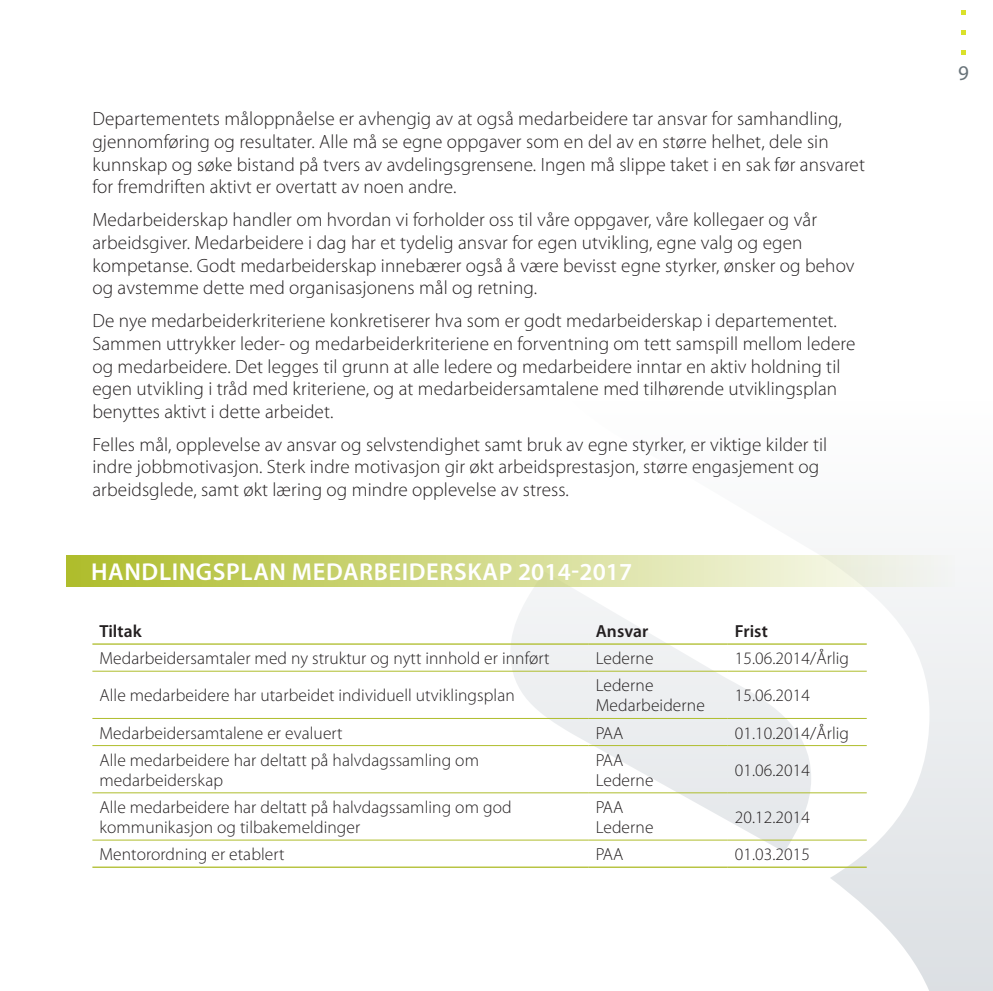
<style>
.page{position:relative;width:993px;height:991px;background:#fff}
.page>*{position:absolute;margin:0;border:0;box-sizing:border-box;transform-origin:0 0}
.t1{font:600 24.5px "Myriad Pro";letter-spacing:.025em;color:#fff}
.t2{font:21px "Myriad Pro";color:#687379}
.t3{font:300 19.25px/22.8px "Myriad Pro";letter-spacing:.005em;color:#231f20}
.t4{font:300 17.5px/20.1px "Myriad Pro";letter-spacing:.005em;color:#231f20}
.t5{font:600 17.5px "Myriad Pro";letter-spacing:.005em;color:#231f20}
</style>
<div class="page">
<svg style="left:510px;top:587px;width:60px;height:253px"></svg>
<svg style="left:570px;top:555px;width:422px;height:436px"></svg>
<svg style="left:961px;top:10px;width:4px;height:4px"></svg>
<svg style="left:961px;top:30px;width:4px;height:4px"></svg>
<svg style="left:961px;top:50px;width:4px;height:4px"></svg>
<div style="left:66px;top:556px;width:888px;height:31px;background:linear-gradient(to right,#b0be2d,#f9faf9)"></div>
<hr style="left:92px;top:866px;width:496px;height:2px;background:#afbd2c">
<hr style="left:588px;top:866px;width:139px;height:2px;background:#afbd2c">
<hr style="left:727px;top:866px;width:139px;height:2px;background:#afbd2c">
<hr style="left:92px;top:643px;width:496px;height:2px;background:#afbd2c">
<hr style="left:588px;top:643px;width:139px;height:2px;background:#afbd2c">
<hr style="left:727px;top:643px;width:139px;height:2px;background:#afbd2c">
<hr style="left:92px;top:671px;width:496px;height:1px;background:#afbd2c">
<hr style="left:588px;top:671px;width:139px;height:1px;background:#afbd2c">
<hr style="left:727px;top:671px;width:139px;height:1px;background:#afbd2c">
<hr style="left:92px;top:718px;width:496px;height:1px;background:#afbd2c">
<hr style="left:588px;top:718px;width:139px;height:1px;background:#afbd2c">
<hr style="left:727px;top:718px;width:139px;height:1px;background:#afbd2c">
<hr style="left:92px;top:745px;width:496px;height:1px;background:#afbd2c">
<hr style="left:588px;top:745px;width:139px;height:1px;background:#afbd2c">
<hr style="left:727px;top:745px;width:139px;height:1px;background:#afbd2c">
<hr style="left:92px;top:792px;width:496px;height:1px;background:#afbd2c">
<hr style="left:588px;top:792px;width:139px;height:1px;background:#afbd2c">
<hr style="left:727px;top:792px;width:139px;height:1px;background:#afbd2c">
<hr style="left:92px;top:840px;width:496px;height:1px;background:#afbd2c">
<hr style="left:588px;top:840px;width:139px;height:1px;background:#afbd2c">
<hr style="left:727px;top:840px;width:139px;height:1px;background:#afbd2c">
<p class="t3" style="left:92px;top:107px;width:774px">Departementets måloppnåelse er avhengig av at også medarbeidere tar ansvar for samhandling, gjennomføring og resultater. Alle må se egne oppgaver som en del av en større helhet, dele sin kunnskap og søke bistand på tvers av avdelingsgrensene. Ingen må slippe taket i en sak før ansvaret for fremdriften aktivt er overtatt av noen andre.</p>
<p class="t3" style="left:92px;top:208px;width:763px">Medarbeiderskap handler om hvordan vi forholder oss til våre oppgaver, våre kollegaer og vår arbeidsgiver. Medarbeidere i dag har et tydelig ansvar for egen utvikling, egne valg og egen kompetanse. Godt medarbeiderskap innebærer også å være bevisst egne styrker, ønsker og behov og avstemme dette med organisasjonens mål og retning.</p>
<p class="t3" style="left:92px;top:309px;width:764px">De nye medarbeiderkriteriene konkretiserer hva som er godt medarbeiderskap i departementet.<br>Sammen uttrykker leder- og medarbeiderkriteriene en forventning om tett samspill mellom ledere og medarbeidere. Det legges til grunn at alle ledere og medarbeidere inntar en aktiv holdning til egen utvikling i tråd med kriteriene, og at medarbeidersamtalene med tilhørende utviklingsplan benyttes aktivt i dette arbeidet.</p>
<p class="t3" style="left:92px;top:433px;width:736px">Felles mål, opplevelse av ansvar og selvstendighet samt bruk av egne styrker, er viktige kilder til indre jobbmotivasjon. Sterk indre motivasjon gir økt arbeidsprestasjon, større engasjement og arbeidsglede, samt økt læring og mindre opplevelse av stress.</p>
<p class="t1" style="left:91px;top:556px;width:542px">HANDLINGSPLAN MEDARBEIDERSKAP 2014-2017</p>
<p class="t5" style="left:99px;top:620px;width:44px">Tiltak</p>
<p class="t5" style="left:595px;top:620px;width:54px">Ansvar</p>
<p class="t5" style="left:734px;top:620px;width:35px">Frist</p>
<p class="t4" style="left:99px;top:648px;width:452px">Medarbeidersamtaler med ny struktur og nytt innhold er innført</p>
<p class="t4" style="left:595px;top:648px;width:59px">Lederne</p>
<p class="t4" style="left:734px;top:648px;width:116px">15.06.2014/Årlig</p>
<p class="t4" style="left:99px;top:685px;width:417px">Alle medarbeidere har utarbeidet individuell utviklingsplan</p>
<p class="t4" style="left:595px;top:675px;width:111px">Lederne<br>Medarbeiderne</p>
<p class="t4" style="left:734px;top:685px;width:77px">15.06.2014</p>
<p class="t4" style="left:99px;top:722px;width:245px">Medarbeidersamtalene er evaluert</p>
<p class="t4" style="left:595px;top:722px;width:29px">PAA</p>
<p class="t4" style="left:734px;top:722px;width:116px">01.10.2014/Årlig</p>
<p class="t4" style="left:99px;top:750px;width:381px">Alle medarbeidere har deltatt på halvdagssamling om medarbeiderskap</p>
<p class="t4" style="left:595px;top:750px;width:59px">PAA<br>Lederne</p>
<p class="t4" style="left:734px;top:760px;width:77px">01.06.2014</p>
<p class="t4" style="left:99px;top:797px;width:413px">Alle medarbeidere har deltatt på halvdagssamling om god kommunikasjon og tilbakemeldinger</p>
<p class="t4" style="left:595px;top:797px;width:59px">PAA<br>Lederne</p>
<p class="t4" style="left:734px;top:807px;width:77px">20.12.2014</p>
<p class="t4" style="left:99px;top:844px;width:187px">Mentorordning er etablert</p>
<p class="t4" style="left:595px;top:844px;width:29px">PAA</p>
<p class="t4" style="left:734px;top:844px;width:77px">01.03.2015</p>
<p class="t2" style="left:958px;top:60px;width:12px">9</p>
</div>
